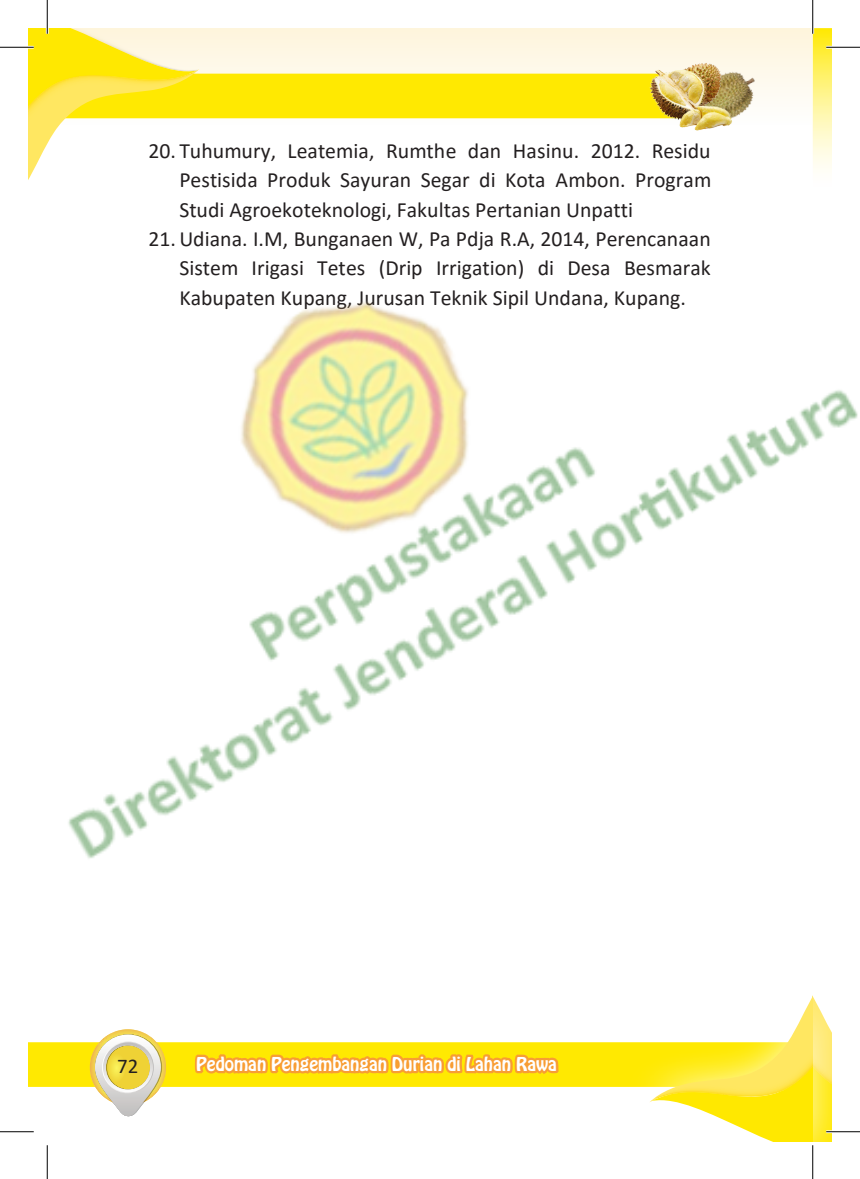
<style>
.page{position:relative;width:860px;height:1179px;background:#fff}
.page>*{position:absolute;margin:0;border:0;box-sizing:border-box;transform-origin:0 0}
.t1{font:21.82px/29.2px "Calibri";color:#231f20;text-align:justify}
.t2{font:20.93px "Calibri";color:#231f20}
.t3{font:16.88px "Hobo Std";color:#fff}
</style>
<div class="page">
<hr style="left:47px;top:0;width:1px;height:34px;background:#000">
<hr style="left:47px;top:1145px;width:1px;height:34px;background:#000">
<hr style="left:812px;top:0;width:1px;height:34px;background:#000">
<hr style="left:812px;top:1145px;width:1px;height:34px;background:#000">
<img style="left:0;top:27px;width:860px;height:1125px">
<p class="t1" style="left:179px;top:135px;width:534px;text-indent:-31px">20. Tuhumury, Leatemia, Rumthe dan Hasinu. 2012. Residu Pestisida Produk Sayuran Segar di Kota Ambon. Program Studi Agroekoteknologi, Fakultas Pertanian Unpatti</p>
<p class="t1" style="left:179px;top:223px;width:533px;text-indent:-31px">21. Udiana. I.M, Bunganaen W, Pa Pdja R.A, 2014, Perencanaan Sistem Irigasi Tetes (Drip Irrigation) di Desa Besmarak Kabupaten Kupang, Jurusan Teknik Sipil Undana, Kupang.</p>
<p class="t2" style="left:117px;top:1051px;width:23px">72</p>
<p class="t3" style="left:196px;top:1052px;width:362px">Pedoman Pengembangan Durian di Lahan Rawa</p>
</div>
